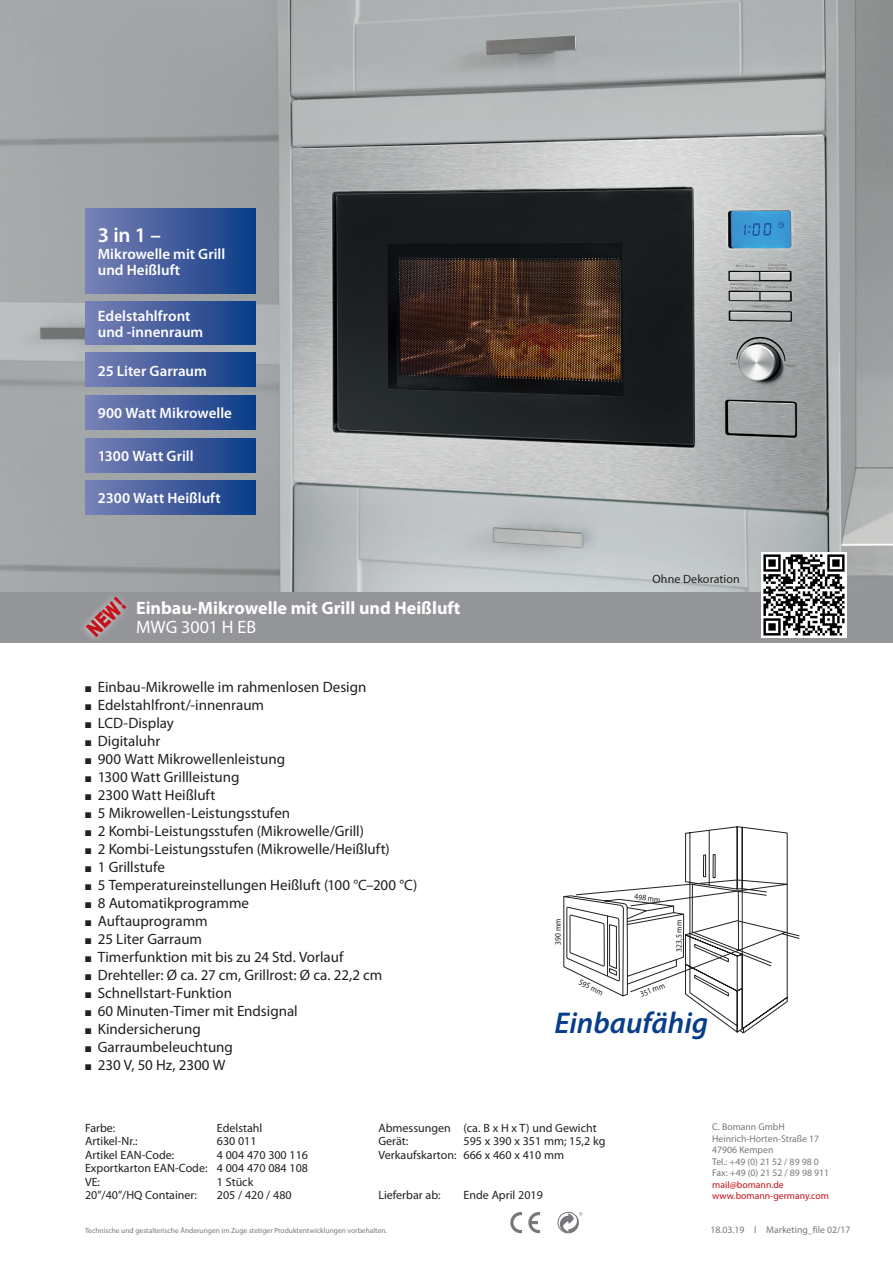
<style>
.page{position:relative;width:893px;height:1263px;background:#fff}
.page>*{position:absolute;margin:0;border:0;box-sizing:border-box;transform-origin:0 0}
.t1{font:italic 600 30.15px "Myriad Pro";color:#083e89}
.t2{font:600 21px "Myriad Pro";color:#fff}
.t3{font:900 21px "Arial";color:#c4121a;scale:.7 1}
.t4{font:700 18px "Myriad Pro";color:#fff}
.t5{font:18px "Myriad Pro";color:#fff}
.t6{font:15px "Myriad Pro";color:#231f20}
.t7{font:600 15px/16.5px "Myriad Pro";color:#fff}
.t8{font:12px/13.5px "Myriad Pro";color:#231f20}
.t9{font:9.75px/11.6px "Myriad Pro";color:#76787b}
.t10{font:9.75px/11.6px "Myriad Pro";color:#c4121a}
.t11{font:8.4px "Myriad Pro";letter-spacing:.015em;color:#231f20;scale:.9 1}
.t12{font:7.5px "Myriad Pro";color:#76787b}
</style>
<div class="page">
<svg style="left:510px;top:1212px;width:12px;height:21px"></svg>
<svg style="left:528px;top:1212px;width:12px;height:21px"></svg>
<div style="left:558px;top:1212px;width:21px;height:21px;border:1px solid #76787b;border-radius:50%"></div>
<svg style="left:560px;top:1212px;width:23px;height:21px"></svg>
<div style="left:0;top:591px;width:893px;height:51px;background:#939598"></div>
<svg style="left:75px;top:591px;width:62px;height:52px"></svg>
<img style="left:0;top:0;width:893px;height:591px">
<img style="left:761px;top:553px;width:85px;height:85px">
<svg style="left:563px;top:826px;width:237px;height:208px"></svg>
<div style="left:85px;top:395px;width:170px;height:34px;background:linear-gradient(to right,#7b81b5,#0e3d87)"></div>
<div style="left:85px;top:438px;width:170px;height:34px;background:linear-gradient(to right,#7b81b5,#0e3d87)"></div>
<div style="left:85px;top:480px;width:170px;height:34px;background:linear-gradient(to right,#7b81b5,#0e3d87)"></div>
<div style="left:85px;top:353px;width:170px;height:34px;background:linear-gradient(to right,#7b81b5,#0e3d87)"></div>
<div style="left:85px;top:302px;width:170px;height:42px;background:linear-gradient(to right,#7b81b5,#0e3d87)"></div>
<div style="left:85px;top:208px;width:170px;height:85px;background:linear-gradient(to right,#7b81b5,#0e3d87)"></div>
<h2 class="t2" style="left:98px;top:222px;width:65px">3 in 1 –</h2>
<p class="t7" style="left:98px;top:245px;width:129px">Mikrowelle mit Grill und Heißluft</p>
<p class="t7" style="left:98px;top:307px;width:107px">Edelstahlfront und -innenraum</p>
<p class="t7" style="left:98px;top:362px;width:111px">25 Liter Garraum</p>
<p class="t7" style="left:98px;top:404px;width:136px">900 Watt Mikrowelle</p>
<p class="t7" style="left:98px;top:447px;width:97px">1300 Watt Grill</p>
<p class="t7" style="left:98px;top:489px;width:124px">2300 Watt Heißluft</p>
<h2 class="t3" style="left:80px;top:622px;width:65px;rotate:-45deg">NEW!</h2>
<p class="t4" style="left:136px;top:596px;width:326px">Einbau-Mikrowelle mit Grill und Heißluft</p>
<p class="t5" style="left:136px;top:616px;width:122px">MWG 3001 H EB</p>
<p class="t6" style="left:85px;top:677px;width:283px">■ Einbau-Mikrowelle im rahmenlosen Design</p>
<p class="t6" style="left:85px;top:695px;width:181px">■ Edelstahlfront/-innenraum</p>
<p class="t6" style="left:85px;top:713px;width:90px">■ LCD-Display</p>
<p class="t6" style="left:85px;top:731px;width:77px">■ Digitaluhr</p>
<p class="t6" style="left:85px;top:749px;width:202px">■ 900 Watt Mikrowellenleistung</p>
<p class="t6" style="left:85px;top:767px;width:156px">■ 1300 Watt Grillleistung</p>
<p class="t6" style="left:85px;top:785px;width:132px">■ 2300 Watt Heißluft</p>
<p class="t6" style="left:85px;top:803px;width:207px">■ 5 Mikrowellen-Leistungsstufen</p>
<p class="t6" style="left:85px;top:821px;width:281px">■ 2 Kombi-Leistungsstufen (Mikrowelle/Grill)</p>
<p class="t6" style="left:85px;top:839px;width:306px">■ 2 Kombi-Leistungsstufen (Mikrowelle/Heißluft)</p>
<p class="t6" style="left:85px;top:857px;width:81px">■ 1 Grillstufe</p>
<p class="t6" style="left:85px;top:875px;width:334px">■ 5 Temperatureinstellungen Heißluft (100 °C–200 °C)</p>
<p class="t6" style="left:85px;top:893px;width:166px">■ 8 Automatikprogramme</p>
<p class="t6" style="left:85px;top:911px;width:124px">■ Auftauprogramm</p>
<p class="t6" style="left:85px;top:929px;width:119px">■ 25 Liter Garraum</p>
<p class="t6" style="left:85px;top:947px;width:260px">■ Timerfunktion mit bis zu 24 Std. Vorlauf</p>
<p class="t6" style="left:85px;top:965px;width:299px">■ Drehteller: Ø ca. 27 cm, Grillrost: Ø ca. 22,2 cm</p>
<p class="t6" style="left:85px;top:983px;width:148px">■ Schnellstart-Funktion</p>
<p class="t6" style="left:85px;top:1001px;width:214px">■ 60 Minuten-Timer mit Endsignal</p>
<p class="t6" style="left:85px;top:1019px;width:117px">■ Kindersicherung</p>
<p class="t6" style="left:85px;top:1037px;width:149px">■ Garraumbeleuchtung</p>
<p class="t6" style="left:85px;top:1055px;width:142px">■ 230 V, 50 Hz, 2300 W</p>
<p class="t8" style="left:652px;top:572px;width:89px">Ohne Dekoration</p>
<p class="t11" style="left:553px;top:945px;width:31px;rotate:-90deg">390 mm</p>
<p class="t11" style="left:582px;top:977px;width:30px;rotate:26deg">595 mm</p>
<p class="t11" style="left:635px;top:891px;width:31px;rotate:7deg">498 mm</p>
<p class="t11" style="left:674px;top:952px;width:37px;rotate:-90deg">323,5 mm</p>
<p class="t11" style="left:639px;top:990px;width:30px;rotate:-21deg">351 mm</p>
<h1 class="t1" style="left:554px;top:1004px;width:155px">Einbaufähig</h1>
<p class="t8" style="left:85px;top:1121px;width:32px">Farbe:</p>
<p class="t8" style="left:217px;top:1121px;width:47px">Edelstahl</p>
<p class="t8" style="left:85px;top:1134px;width:54px">Artikel-Nr.:</p>
<p class="t8" style="left:217px;top:1134px;width:41px">630 011</p>
<p class="t8" style="left:85px;top:1148px;width:91px">Artikel EAN-Code:</p>
<p class="t8" style="left:85px;top:1148px;width:225px;text-align:justify;text-indent:132px">4 004 470 300 116<br>Exportkarton EAN-Code: 4 004 470 084 108<br>VE:</p>
<p class="t8" style="left:217px;top:1175px;width:38px">1 Stück</p>
<p class="t8" style="left:85px;top:1188px;width:114px">20”/40”/HQ Container:</p>
<p class="t8" style="left:217px;top:1188px;width:76px">205 / 420 / 480</p>
<p class="t8" style="left:378px;top:1121px;width:220px">Abmessungen (ca. B x H x T) und Gewicht<br>Gerät:</p>
<p class="t8" style="left:378px;top:1134px;width:228px;text-indent:85px">595 x 390 x 351 mm; 15,2 kg<br>Verkaufskarton: 666 x 460 x 410 mm</p>
<p class="t8" style="left:378px;top:1188px;width:64px">Lieferbar ab:</p>
<p class="t8" style="left:463px;top:1188px;width:81px">Ende April 2019</p>
<p class="t12" style="left:85px;top:1226px;width:304px">Technische und gestalterische Änderungen im Zuge stetiger Produktentwicklungen vorbehalten.</p>
<p class="t9" style="left:712px;top:1121px;width:118px">C. Bomann GmbH<br>Heinrich-Horten-Straße 17<br>47906 Kempen<br>Tel.: +49 (0) 21 52 / 89 98 0<br>Fax: +49 (0) 21 52 / 89 98 911</p>
<p class="t10" style="left:712px;top:1178px;width:118px">mail@bomann.de www.bomann-germany.com</p>
<p class="t9" style="left:710px;top:1224px;width:142px">18.03.19 l Marketing_file 02/17</p>
</div>
